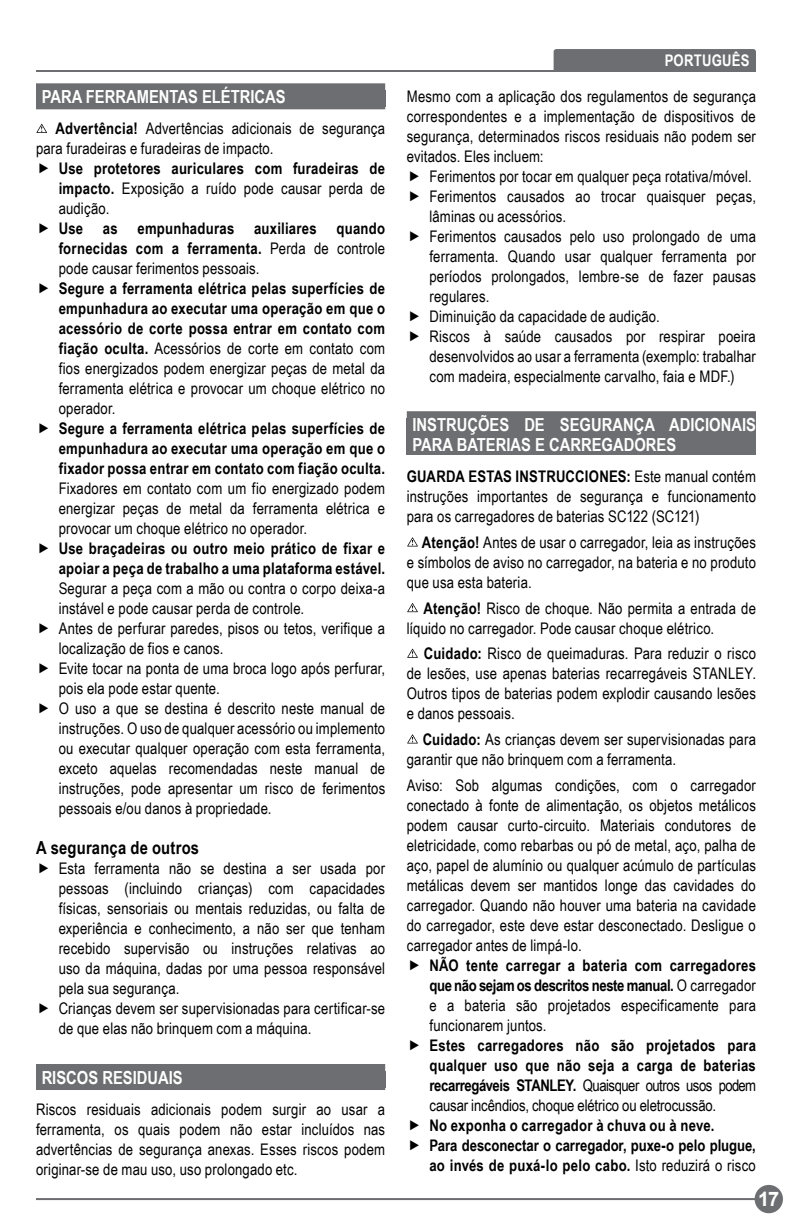
<style>
.page{position:relative;width:792px;height:1224px;background:#fff}
.page>*{position:absolute;margin:0;border:0;box-sizing:border-box;transform-origin:0 0}
.t1{font:700 20px "Arial";color:#fff}
.t2{font:700 18px/20px "Arial Narrow";color:#fff}
.t3{font:700 18px "Arial Narrow";letter-spacing:.01em;color:#000}
.t4{font:16px/20px "Arial Narrow";letter-spacing:.01em;color:#000;text-align:justify}
.t5{font:700 16px/20px "Arial Narrow";letter-spacing:.015em;color:#000;text-align:justify}
.t6{font:700 16px "Arial Narrow";letter-spacing:.015em;color:#fff}
.s1{font-weight:700}
.s2{font-weight:400}
</style>
<div class="page">
<hr style="left:36px;top:70px;width:720px;height:2px;background:#6d6e71">
<div style="left:554px;top:49px;width:202px;height:21px;background:#6d6e71"></div>
<hr style="left:36px;top:1198px;width:722px;height:2px;background:#6d6e71">
<div style="left:755px;top:1185px;width:28px;height:28px;background:#6d6e71;border-radius:50%"></div>
<div style="left:36px;top:83px;width:349px;height:26px;background:#6d6e71"></div>
<div style="left:36px;top:1064px;width:349px;height:26px;background:#6d6e71"></div>
<svg style="left:36px;top:124px;width:11px;height:9px"></svg>
<div style="left:407px;top:418px;width:349px;height:37px;background:#6d6e71"></div>
<div style="left:407px;top:411px;width:349px;height:26px;background:#6d6e71"></div>
<svg style="left:407px;top:537px;width:11px;height:10px"></svg>
<div style="left:407px;top:602px;width:11px;height:12px;background:#d3d3d3"></div>
<svg style="left:407px;top:603px;width:11px;height:9px"></svg>
<svg style="left:407px;top:649px;width:11px;height:9px"></svg>
<svg style="left:407px;top:734px;width:11px;height:10px"></svg>
<p class="t2" style="left:42px;top:86px;width:246px">PARA FERRAMENTAS ELÉTRICAS</p>
<p class="t4" style="left:36px;top:118px;width:351px;text-indent:19px"><span class="s1">Advertência!</span> Advertências adicionais de segurança para furadeiras e furadeiras de impacto.</p>
<p class="t5" style="left:59px;top:158px;width:328px">Use protetores auriculares com furadeiras de impacto. <span class="s2">Exposição a ruído pode causar perda de audição.</span></p>
<p class="t5" style="left:59px;top:218px;width:328px">Use as empunhaduras auxiliares quando fornecidas com a ferramenta. <span class="s2">Perda de controle pode causar ferimentos pessoais.</span></p>
<p class="t5" style="left:59px;top:278px;width:328px">Segure a ferramenta elétrica pelas superfícies de empunhadura ao executar uma operação em que o acessório de corte possa entrar em contato com fiação oculta. <span class="s2">Acessórios de corte em contato com fios energizados podem energizar peças de metal da ferramenta elétrica e provocar um choque elétrico no operador.</span></p>
<p class="t5" style="left:59px;top:418px;width:328px">Segure a ferramenta elétrica pelas superfícies de empunhadura ao executar uma operação em que o fixador possa entrar em contato com fiação oculta.</p>
<p class="t4" style="left:59px;top:478px;width:328px">Fixadores em contato com um fio energizado podem energizar peças de metal da ferramenta elétrica e provocar um choque elétrico no operador.</p>
<p class="t5" style="left:59px;top:538px;width:328px">Use braçadeiras ou outro meio prático de fixar e apoiar a peça de trabalho a uma plataforma estável.</p>
<p class="t4" style="left:59px;top:578px;width:328px;text-align:left">Segurar a peça com a mão ou contra o corpo deixa-a instável e pode causar perda de controle.<br>Antes de perfurar paredes, pisos ou tetos, verifique a localização de fios e canos.<br>Evite tocar na ponta de uma broca logo após perfurar, pois ela pode estar quente.<br>O uso a que se destina é descrito neste manual de instruções. O uso de qualquer acessório ou implemento ou executar qualquer operação com esta ferramenta, exceto aquelas recomendadas neste manual de instruções, pode apresentar um risco de ferimentos pessoais e/ou danos à propriedade.</p>
<p class="t3" style="left:36px;top:834px;width:165px">A segurança de outros</p>
<p class="t4" style="left:59px;top:858px;width:328px;text-align:left">Esta ferramenta não se destina a ser usada por pessoas (incluindo crianças) com capacidades físicas, sensoriais ou mentais reduzidas, ou falta de experiência e conhecimento, a não ser que tenham recebido supervisão ou instruções relativas ao uso da máquina, dadas por uma pessoa responsável pela sua segurança.<br>Crianças devem ser supervisionadas para certificar-se de que elas não brinquem com a máquina.</p>
<p class="t2" style="left:42px;top:1067px;width:143px">RISCOS RESIDUAIS</p>
<p class="t4" style="left:36px;top:1099px;width:351px">Riscos residuais adicionais podem surgir ao usar a ferramenta, os quais podem não estar incluídos nas advertências de segurança anexas. Esses riscos podem originar-se de mau uso, uso prolongado etc.</p>
<p class="t6" style="left:665px;top:49px;width:86px">PORTUGUÊS</p>
<p class="t4" style="left:407px;top:85px;width:351px">Mesmo com a aplicação dos regulamentos de segurança correspondentes e a implementação de dispositivos de segurança, determinados riscos residuais não podem ser evitados. Eles incluem:</p>
<p class="t4" style="left:429px;top:165px;width:328px;text-align:left">Ferimentos por tocar em qualquer peça rotativa/móvel.<br>Ferimentos causados ao trocar quaisquer peças, lâminas ou acessórios.<br>Ferimentos causados pelo uso prolongado de uma ferramenta. Quando usar qualquer ferramenta por períodos prolongados, lembre-se de fazer pausas regulares.<br>Diminuição da capacidade de audição.<br>Riscos à saúde causados por respirar poeira desenvolvidos ao usar a ferramenta (exemplo: trabalhar com madeira, especialmente carvalho, faia e MDF.)</p>
<p class="t2" style="left:412px;top:414px;width:345px">INSTRUÇÕES DE SEGURANÇA ADICIONAIS<br>PARA BATERIAS E CARREGADORES</p>
<p class="t4" style="left:407px;top:466px;width:351px"><span class="s1">GUARDA ESTAS INSTRUCCIONES:</span> Este manual contém instruções importantes de segurança e funcionamento para os carregadores de baterias SC122 (SC121)</p>
<p class="t4" style="left:407px;top:532px;width:351px;text-indent:15px"><span class="s1">Atenção!</span> Antes de usar o carregador, leia as instruções e símbolos de aviso no carregador, na bateria e no produto que usa esta bateria.</p>
<p class="t4" style="left:407px;top:597px;width:351px;text-indent:17px"><span class="s1">Atenção!</span> Risco de choque. Não permita a entrada de líquido no carregador. Pode causar choque elétrico.</p>
<p class="t4" style="left:407px;top:643px;width:351px;text-indent:17px"><span class="s1">Cuidado:</span> Risco de queimaduras. Para reduzir o risco de lesões, use apenas baterias recarregáveis STANLEY.<br>Outros tipos de baterias podem explodir causando lesões e danos pessoais.</p>
<p class="t4" style="left:407px;top:729px;width:351px;text-indent:16px"><span class="s1">Cuidado:</span> As crianças devem ser supervisionadas para garantir que não brinquem com a ferramenta.</p>
<p class="t4" style="left:407px;top:774px;width:351px">Aviso: Sob algumas condições, com o carregador conectado à fonte de alimentação, os objetos metálicos podem causar curto-circuito. Materiais condutores de eletricidade, como rebarbas ou pó de metal, aço, palha de aço, papel de alumínio ou qualquer acúmulo de partículas metálicas devem ser mantidos longe das cavidades do carregador. Quando não houver uma bateria na cavidade do carregador, este deve estar desconectado. Desligue o carregador antes de limpá-lo.</p>
<p class="t5" style="left:429px;top:954px;width:328px">NÃO tente carregar a bateria com carregadores que não sejam os descritos neste manual. <span class="s2">O carregador e a bateria são projetados especificamente para funcionarem juntos.</span></p>
<p class="t5" style="left:429px;top:1034px;width:328px">Estes carregadores não são projetados para qualquer uso que não seja a carga de baterias recarregáveis STANLEY. <span class="s2">Quaisquer outros usos podem causar incêndios, choque elétrico ou eletrocussão.</span></p>
<p class="t5" style="left:429px;top:1114px;width:328px;text-align:left">No exponha o carregador à chuva ou à neve.<br>Para desconectar o carregador, puxe-o pelo plugue, ao invés de puxá-lo pelo cabo. <span class="s2">Isto reduzirá o risco</span></p>
<p class="t1" style="left:758px;top:1186px;width:23px">17</p>
</div>
